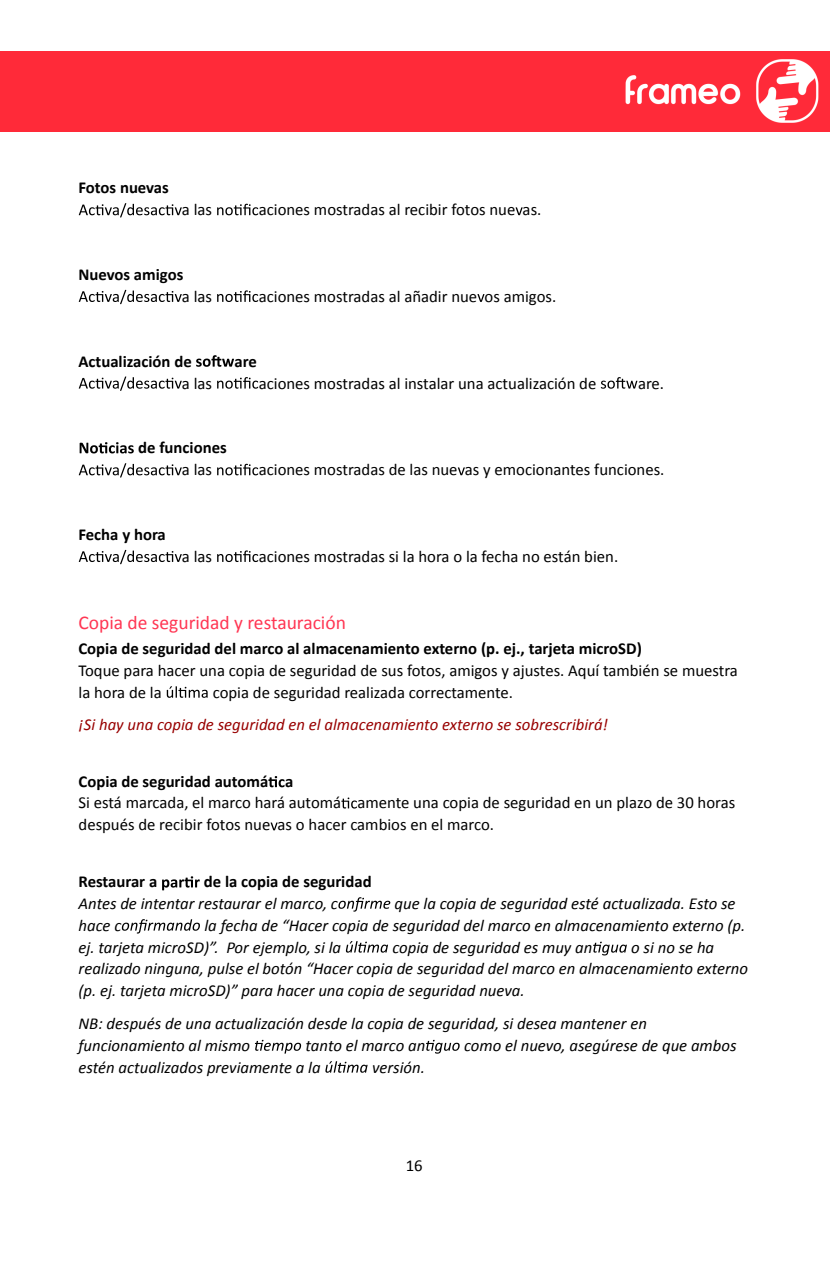
<style>
.page{position:relative;width:830px;height:1276px;background:#fff}
.page>*{position:absolute;margin:0;border:0;box-sizing:border-box;transform-origin:0 0}
.t1{font:19.57px "Calibri";color:#ff3653}
.t2{font:italic 16.65px/21.8px "Calibri";color:#000}
.t3{font:16.65px/21.8px "Calibri";color:#000}
.t4{font:700 16.65px "Calibri";color:#000}
.t5{font:italic 16.65px "Calibri";color:#980000}
</style>
<div class="page">
<svg style="left:79px;top:203px;width:103px;height:14px"></svg>
<svg style="left:217px;top:204px;width:41px;height:11px"></svg>
<svg style="left:515px;top:207px;width:7px;height:8px"></svg>
<svg style="left:79px;top:290px;width:103px;height:14px"></svg>
<svg style="left:217px;top:290px;width:41px;height:12px"></svg>
<svg style="left:477px;top:294px;width:7px;height:8px"></svg>
<svg style="left:196px;top:355px;width:38px;height:12px"></svg>
<svg style="left:79px;top:376px;width:103px;height:15px"></svg>
<svg style="left:217px;top:377px;width:41px;height:12px"></svg>
<svg style="left:600px;top:377px;width:37px;height:12px"></svg>
<svg style="left:80px;top:442px;width:54px;height:11px"></svg>
<svg style="left:79px;top:463px;width:103px;height:14px"></svg>
<svg style="left:217px;top:464px;width:41px;height:11px"></svg>
<svg style="left:457px;top:467px;width:7px;height:8px"></svg>
<svg style="left:79px;top:550px;width:103px;height:14px"></svg>
<svg style="left:217px;top:550px;width:41px;height:12px"></svg>
<svg style="left:167px;top:686px;width:40px;height:12px"></svg>
<svg style="left:268px;top:776px;width:16px;height:11px"></svg>
<svg style="left:341px;top:797px;width:16px;height:11px"></svg>
<svg style="left:270px;top:822px;width:7px;height:8px"></svg>
<svg style="left:162px;top:876px;width:38px;height:14px"></svg>
<svg style="left:338px;top:897px;width:52px;height:14px"></svg>
<svg style="left:122px;top:919px;width:78px;height:14px"></svg>
<svg style="left:346px;top:941px;width:42px;height:11px"></svg>
<svg style="left:593px;top:941px;width:33px;height:14px"></svg>
<svg style="left:255px;top:1040px;width:46px;height:13px"></svg>
<svg style="left:426px;top:1040px;width:33px;height:13px"></svg>
<svg style="left:325px;top:1061px;width:42px;height:11px"></svg>
<div style="left:0;top:52px;width:828px;height:79px;background:#ff2a39"></div>
<p class="t4" style="left:78px;top:177px;width:92px">Fotos nuevas</p>
<p class="t3" style="left:182px;top:199px;width:32px">a las</p>
<p class="t3" style="left:259px;top:199px;width:284px">aciones mostradas al recibir fotos nue as.</p>
<p class="t4" style="left:78px;top:264px;width:106px">Nuevos amigos</p>
<p class="t3" style="left:182px;top:285px;width:32px">a las</p>
<p class="t3" style="left:259px;top:285px;width:299px">aciones mostradas al añadir nue os amigos.</p>
<p class="t4" style="left:78px;top:350px;width:115px">Actualización de</p>
<p class="t4" style="left:234px;top:350px;width:24px">are</p>
<p class="t3" style="left:182px;top:372px;width:32px">a las</p>
<p class="t3" style="left:259px;top:372px;width:339px">aciones mostradas al instalar una actualización de</p>
<p class="t3" style="left:637px;top:372px;width:28px">are.</p>
<p class="t4" style="left:138px;top:437px;width:90px">de funciones</p>
<p class="t3" style="left:182px;top:459px;width:32px">a las</p>
<p class="t3" style="left:259px;top:459px;width:407px">aciones mostradas de las nue as y emocionantes funciones.</p>
<p class="t4" style="left:78px;top:524px;width:89px">Fecha y hora</p>
<p class="t3" style="left:182px;top:545px;width:32px">a las</p>
<p class="t3" style="left:259px;top:545px;width:361px">aciones mostradas si la hora o la fecha no están bien.</p>
<p class="t1" style="left:78px;top:610px;width:269px">Copia de seguridad y restauración</p>
<p class="t4" style="left:78px;top:638px;width:564px">Copia de seguridad del marco al almacenamiento externo (p. ej., tarjeta microSD)</p>
<p class="t3" style="left:78px;top:659px;width:660px">Toque para hacer una copia de seguridad de sus fotos, amigos y ajustes. Aquí también se muestra la hora de la</p>
<p class="t3" style="left:213px;top:681px;width:302px">copia de seguridad realizada correctamente.</p>
<p class="t5" style="left:78px;top:713px;width:531px">¡Si hay una copia de seguridad en el almacenamiento externo se sobrescribirá!</p>
<p class="t4" style="left:78px;top:771px;width:216px">Copia de seguridad automá a</p>
<p class="t3" style="left:78px;top:792px;width:658px">Si está marcada, el marco hará automá amente una copia de seguridad en un plazo de 30 horas después de recibir fotos nue as o hacer cambios en el marco.</p>
<p class="t4" style="left:78px;top:871px;width:80px">Restaurar a</p>
<p class="t4" style="left:204px;top:871px;width:169px">de la copia de seguridad</p>
<p class="t2" style="left:78px;top:891px;width:261px">Antes de intentar restaurar el marco, c</p>
<p class="t2" style="left:394px;top:891px;width:342px">que la copia de seguridad esté actualizada. Esto se</p>
<p class="t2" style="left:78px;top:913px;width:44px">hace c</p>
<p class="t2" style="left:78px;top:913px;width:668px;text-indent:126px">la fecha de “Hacer copia de seguridad del marco en almacenamiento externo (p. ej. tarjeta microSD)”. Por ejemplo, si la</p>
<p class="t2" style="left:78px;top:935px;width:670px;text-indent:552px">o si no se ha realizado ninguna, pulse el botón “Hacer copia de seguridad del marco en almacenamiento externo (p. ej. tarjeta microSD)” para hacer una copia de seguridad nueva.</p>
<p class="t2" style="left:78px;top:1011px;width:569px">NB: después de una actualización desde la copia de seguridad, si desea mantener en funcionamiento al mismo</p>
<p class="t2" style="left:392px;top:935px;width:201px">copia de seguridad es muy an</p>
<p class="t2" style="left:305px;top:1033px;width:121px">tanto el marco an</p>
<p class="t2" style="left:464px;top:1033px;width:274px">como el nuevo, asegúrese de que ambos</p>
<p class="t2" style="left:78px;top:1055px;width:243px">estén actualizados previamente a la</p>
<p class="t2" style="left:372px;top:1055px;width:54px">versión.</p>
<p class="t3" style="left:405px;top:1154px;width:18px">16</p>
</div>
